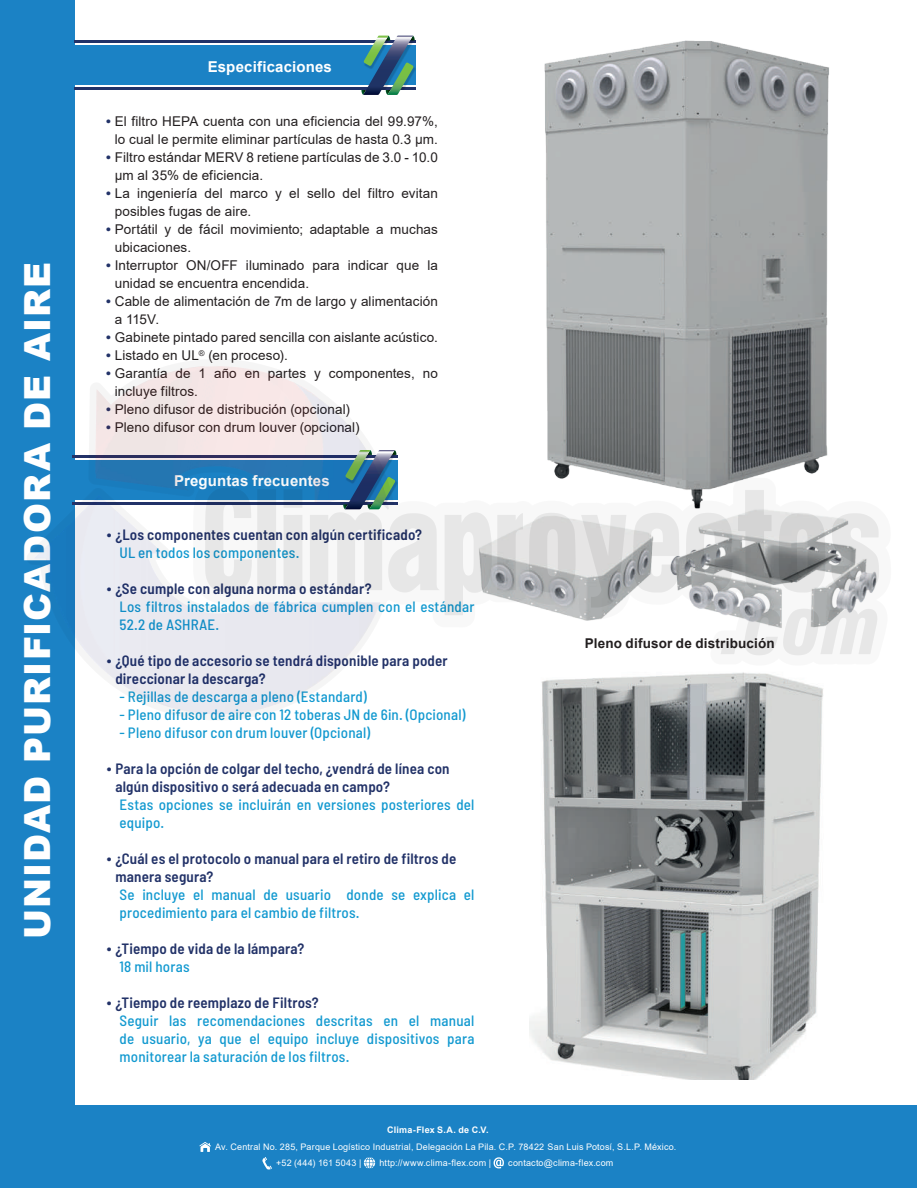
<style>
.page{position:relative;width:918px;height:1188px;background:#fff}
.page>*{position:absolute;margin:0;border:0;box-sizing:border-box;transform-origin:0 0}
.t1{font:900 36px "Arial";letter-spacing:.035em;color:#fff}
.t2{font:500 semi-condensed 15px/18px "Barlow";letter-spacing:.01em;color:#1299d0}
.t3{font:600 semi-condensed 15px/18px "Barlow";letter-spacing:.01em;color:#223268}
.t4{font:700 15px "Arial";letter-spacing:.01em;color:#fff}
.t5{font:13.5px/18px "Arial";letter-spacing:.005em;color:#231f20}
.t6{font:700 13.5px "Arial";letter-spacing:.01em;color:#231f20}
.t7{font:9px/16.5px "Arial";letter-spacing:.02em;color:#fff}
.t8{font:700 9px "Arial";letter-spacing:.025em;color:#fff}
.s1{font-weight:700;color:#223268}
.s2{font-family:"Arial";font-weight:700;font-stretch:normal;font-size:13.5px}
.s3{font-weight:500;color:#1299d0}
.s4{font-family:"Arial";font-weight:700;font-stretch:normal;font-size:13.5px;color:#223268}
.s5{font-weight:600;color:#223268}
</style>
<div class="page">
<div style="left:0;top:0;width:74px;height:1188px;background:#1b82c5"></div>
<div style="left:74px;top:1106px;width:843px;height:82px;background:#1b82c5"></div>
<svg style="left:199px;top:1142px;width:12px;height:10px"></svg>
<svg style="left:262px;top:1157px;width:10px;height:13px"></svg>
<svg style="left:364px;top:1157px;width:11px;height:11px"></svg>
<svg style="left:494px;top:1157px;width:10px;height:11px"></svg>
<img style="left:544px;top:40px;width:285px;height:311px">
<img style="left:529px;top:730px;width:293px;height:350px">
<hr style="left:74px;top:41px;width:342px;height:2px;background:#223268">
<hr style="left:74px;top:87px;width:342px;height:3px;background:#223268">
<div style="left:74px;top:46px;width:342px;height:39px;background:#1b82c5"></div>
<svg style="left:361px;top:36px;width:54px;height:59px"></svg>
<img style="left:40px;top:351px;width:839px;height:379px">
<h1 class="t1" style="left:11px;top:939px;width:679px;rotate:-90deg">UNIDAD PURIFICADORA DE AIRE</h1>
<p class="t4" style="left:208px;top:56px;width:126px">Especificaciones</p>
<p class="t5" style="left:106px;top:112px;width:333px;text-align:right"><span class="s1">•</span> El filtro HEPA cuenta con una eficiencia del 99.97%, lo cual le permite eliminar partículas de hasta 0.3 μm.</p>
<p class="t5" style="left:115px;top:148px;width:325px;text-indent:-9px"><span class="s1">•</span> Filtro estándar MERV 8 retiene partículas de 3.0 - 10.0 μm al 35% de eficiencia.</p>
<p class="t5" style="left:115px;top:184px;width:325px;text-indent:-9px"><span class="s1">•</span> La ingeniería del marco y el sello del filtro evitan posibles fugas de aire.</p>
<p class="t5" style="left:115px;top:220px;width:325px;text-indent:-9px"><span class="s1">•</span> Portátil y de fácil movimiento; adaptable a muchas ubicaciones.</p>
<p class="t5" style="left:115px;top:256px;width:325px;text-indent:-9px"><span class="s1">•</span> Interruptor ON/OFF iluminado para indicar que la unidad se encuentra encendida.</p>
<p class="t5" style="left:115px;top:292px;width:325px;text-indent:-9px"><span class="s1">•</span> Cable de alimentación de 7m de largo y alimentación a 115V.</p>
<p class="t5" style="left:106px;top:328px;width:333px"><span class="s1">•</span> Gabinete pintado pared sencilla con aislante acústico.</p>
<p class="t5" style="left:106px;top:346px;width:183px"><span class="s1">•</span> Listado en UL<sup>®</sup> (en proceso).</p>
<p class="t5" style="left:115px;top:364px;width:325px;text-indent:-9px"><span class="s1">•</span> Garantía de 1 año en partes y componentes, no incluye filtros.</p>
<p class="t5" style="left:106px;top:400px;width:245px"><span class="s1">•</span> Pleno difusor de distribución (opcional)</p>
<p class="t5" style="left:106px;top:418px;width:255px"><span class="s1">•</span> Pleno difusor con drum louver (opcional)</p>
<p class="t4" style="left:174px;top:470px;width:157px">Preguntas frecuentes</p>
<p class="t3" style="left:120px;top:525px;width:304px;text-indent:-13px"><span class="s2">•</span> ¿Los componentes cuentan con algún certificado?<br><span class="s3">UL en todos los componentes.</span></p>
<p class="t2" style="left:120px;top:579px;width:356px;text-indent:-13px"><span class="s4">•</span> <span class="s5">¿Se cumple con alguna norma o estándar?<br></span>Los filtros instalados de fábrica cumplen con el estándar<br>52.2 de ASHRAE.</p>
<p class="t3" style="left:115px;top:651px;width:334px;text-indent:-9px"><span class="s2">•</span> ¿Qué tipo de accesorio se tendrá disponible para poder direccionar la descarga?</p>
<p class="t2" style="left:120px;top:687px;width:249px">- Rejillas de descarga a pleno (Estandard)</p>
<p class="t2" style="left:120px;top:705px;width:347px">- Pleno difusor de aire con 12 toberas JN de 6in. (Opcional)</p>
<p class="t2" style="left:120px;top:723px;width:252px">- Pleno difusor con drum louver (Opcional)</p>
<p class="t3" style="left:115px;top:759px;width:336px;text-indent:-9px"><span class="s2">•</span> Para la opción de colgar del techo, ¿vendrá de línea con algún dispositivo o será adecuada en campo?</p>
<p class="t2" style="left:120px;top:795px;width:356px">Estas opciones se incluirán en versiones posteriores del equipo.</p>
<p class="t3" style="left:115px;top:849px;width:342px;text-indent:-9px"><span class="s2">•</span> ¿Cuál es el protocolo o manual para el retiro de filtros de manera segura?</p>
<p class="t2" style="left:120px;top:885px;width:356px">Se incluye el manual de usuario donde se explica el procedimiento para el cambio de filtros.</p>
<p class="t3" style="left:120px;top:939px;width:186px;text-indent:-13px"><span class="s2">•</span> ¿Tiempo de vida de la lámpara?<br><span class="s3">18 mil horas</span></p>
<p class="t2" style="left:120px;top:993px;width:356px;text-indent:-13px"><span class="s4">•</span> <span class="s5">¿Tiempo de reemplazo de Filtros?<br></span>Seguir las recomendaciones descritas en el manual de usuario, ya que el equipo incluye dispositivos para monitorear la saturación de los filtros.</p>
<p class="t6" style="left:585px;top:634px;width:191px">Pleno difusor de distribución</p>
<p class="t8" style="left:387px;top:1124px;width:103px">Clima-Flex S.A. de C.V.</p>
<p class="t7" style="left:276px;top:1138px;width:402px;text-indent:-61px">Av. Central No. 285, Parque Logístico Industrial, Delegación La Pila. C.P. 78422 San Luis Potosí, S.L.P. México. +52 (444) 161 5043 |</p>
<p class="t7" style="left:379px;top:1155px;width:113px">http://www.clima-flex.com |</p>
<p class="t7" style="left:508px;top:1155px;width:107px">contacto@clima-flex.com</p>
</div>
